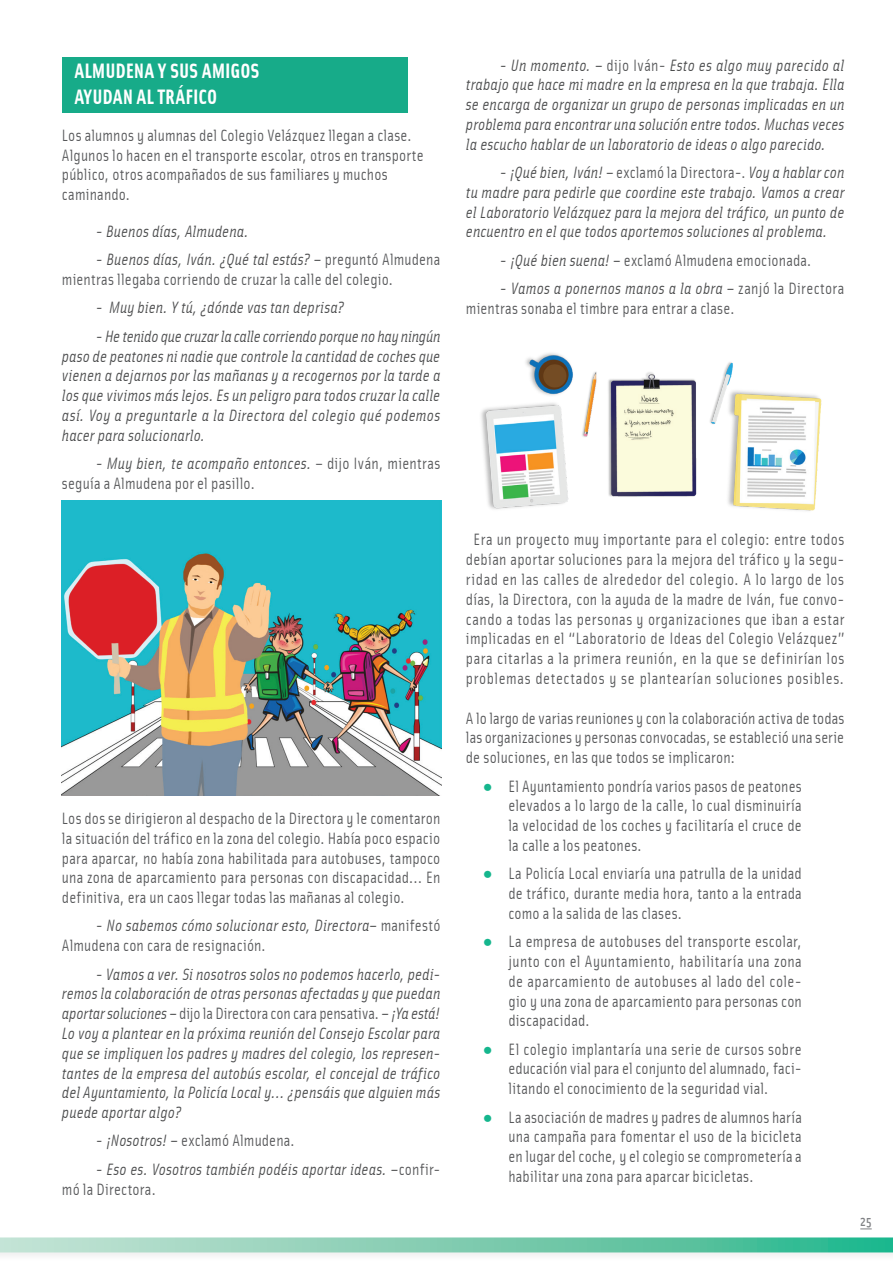
<style>
.page{position:relative;width:893px;height:1263px;background:#fff}
.page>*{position:absolute;margin:0;border:0;box-sizing:border-box;transform-origin:0 0}
.t1{font:700 21px/25.2px "Solex";color:#fff}
.t2{font:16.5px/19.8px "Solex";letter-spacing:.015em;color:#57585a;text-align:justify}
.t3{font:italic 16.5px/19.8px "Solex";letter-spacing:.01em;color:#4b4c4d;text-align:justify}
.t4{font:500 13.5px "Solex";color:#808285}
.s1{font-style:italic;color:#4b4c4d}
.s2{font-style:normal;color:#57585a}
.s3{font-family:"Courier New";color:#15b68d}
</style>
<div class="page">
<div style="left:62px;top:57px;width:346px;height:56px;background:#17ab89"></div>
<div style="left:0;top:1237px;width:893px;height:24px;background:#231f20;opacity:.06"></div>
<svg style="left:0;top:1237px;width:893px;height:15px;background:#80ceb3"></svg>
<svg style="left:860px;top:1228px;width:12px;height:1px"></svg>
<img style="left:62px;top:501px;width:379px;height:295px">
<img style="left:481px;top:353px;width:341px;height:158px">
<h2 class="t1" style="left:75px;top:57px;width:186px">ALMUDENA Y SUS AMIGOS<br>AYUDAN AL TRÁFICO</h2>
<p class="t2" style="left:62px;top:124px;width:363px;text-align:left">Los alumnos y alumnas del Colegio Velázquez llegan a clase.<br>Algunos lo hacen en el transporte escolar, otros en transporte público, otros acompañados de sus familiares y muchos caminando.</p>
<p class="t3" style="left:96px;top:221px;width:154px">- Buenos días, Almudena.</p>
<p class="t2" style="left:62px;top:249px;width:380px;text-indent:34px"><span class="s1">- Buenos días, Iván. ¿Qué tal estás? –</span> preguntó Almudena mientras llegaba corriendo de cruzar la calle del colegio.</p>
<p class="t3" style="left:96px;top:297px;width:250px">- Muy bien. Y tú, ¿dónde vas tan deprisa?</p>
<p class="t3" style="left:62px;top:325px;width:380px;text-indent:34px">- He tenido que cruzar la calle corriendo porque no hay ningún paso de peatones ni nadie que controle la cantidad de coches que vienen a dejarnos por las mañanas y a recogernos por la tarde a los que vivimos más lejos. Es un peligro para todos cruzar la calle así. Voy a preguntarle a la Directora del colegio qué podemos hacer para solucionarlo.</p>
<p class="t2" style="left:62px;top:453px;width:380px;text-indent:34px"><span class="s1">- Muy bien, te acompaño entonces.</span> – dijo Iván, mientras seguía a Almudena por el pasillo.</p>
<p class="t2" style="left:62px;top:807px;width:380px">Los dos se dirigieron al despacho de la Directora y le comentaron la situación del tráfico en la zona del colegio. Había poco espacio para aparcar, no había zona habilitada para autobuses, tampoco una zona de aparcamiento para personas con discapacidad… En definitiva, era un caos llegar todas las mañanas al colegio.</p>
<p class="t3" style="left:62px;top:915px;width:380px;text-indent:34px">- No sabemos cómo solucionar esto, Directora– <span class="s2">manifestó<br>Almudena con cara de resignación.</span></p>
<p class="t3" style="left:62px;top:963px;width:380px;text-indent:34px">- Vamos a ver. Si nosotros solos no podemos hacerlo, pedi&shy;remos la colaboración de otras personas afectadas y que puedan aportar soluciones – <span class="s2">dijo la Directora con cara pensativa.</span> – ¡Ya está!<br>Lo voy a plantear en la próxima reunión del Consejo Escolar para que se impliquen los padres y madres del colegio, los represen&shy;tantes de la empresa del autobús escolar, el concejal de tráfico del Ayuntamiento, la Policía Local y… ¿pensáis que alguien más puede aportar algo?</p>
<p class="t2" style="left:96px;top:1130px;width:201px"><span class="s1">- ¡Nosotros! –</span> exclamó Almudena.</p>
<p class="t3" style="left:62px;top:1158px;width:380px;text-indent:34px">- Eso es. Vosotros también podéis aportar ideas. –<span class="s2">confir&shy;mó la Directora.</span></p>
<p class="t3" style="left:466px;top:54px;width:380px;text-indent:34px">- Un momento. – <span class="s2">dijo Iván-</span> Esto es algo muy parecido al trabajo que hace mi madre en la empresa en la que trabaja. Ella se encarga de organizar un grupo de personas implicadas en un problema para encontrar una solución entre todos. Muchas veces la escucho hablar de un laboratorio de ideas o algo parecido.</p>
<p class="t3" style="left:466px;top:162px;width:380px;text-indent:34px">- ¡Qué bien, Iván! – <span class="s2">exclamó la Directora-.</span> Voy a hablar con tu madre para pedirle que coordine este trabajo. Vamos a crear el Laboratorio Velázquez para la mejora del tráfico, un punto de encuentro en el que todos aportemos soluciones al problema.</p>
<p class="t2" style="left:500px;top:249px;width:313px"><span class="s1">- ¡Qué bien suena! –</span> exclamó Almudena emocionada.</p>
<p class="t2" style="left:466px;top:278px;width:380px;text-indent:34px"><span class="s1">- Vamos a ponernos manos a la obra –</span> zanjó la Directora mientras sonaba el timbre para entrar a clase.</p>
<p class="t2" style="left:466px;top:529px;width:380px;text-align:center">Era un proyecto muy importante para el colegio: entre todos debían aportar soluciones para la mejora del tráfico y la segu&shy;ridad en las calles de alrededor del colegio. A lo largo de los días, la Directora, con la ayuda de la madre de Iván, fue convo&shy;cando a todas las personas y organizaciones que iban a estar implicadas en el “Laboratorio de Ideas del Colegio Velázquez” para citarlas a la primera reunión, en la que se definirían los problemas detectados y se plantearían soluciones posibles.</p>
<p class="t2" style="left:466px;top:707px;width:380px">A lo largo de varias reuniones y con la colaboración activa de todas las organizaciones y personas convocadas, se estableció una serie de soluciones, en las que todos se implicaron:</p>
<p class="t2" style="left:508px;top:775px;width:295px;text-indent:-26px"><span class="s3">●</span> El Ayuntamiento pondría varios pasos de peatones elevados a lo largo de la calle, lo cual disminuiría la velocidad de los coches y facilitaría el cruce de la calle a los peatones.</p>
<p class="t2" style="left:508px;top:863px;width:295px;text-indent:-26px"><span class="s3">●</span> La Policía Local enviaría una patrulla de la unidad de tráfico, durante media hora, tanto a la entrada como a la salida de las clases.</p>
<p class="t2" style="left:508px;top:931px;width:295px;text-indent:-26px"><span class="s3">●</span> La empresa de autobuses del transporte escolar, junto con el Ayuntamiento, habilitaría una zona de aparcamiento de autobuses al lado del cole&shy;gio y una zona de aparcamiento para personas con discapacidad.</p>
<p class="t2" style="left:508px;top:1038px;width:295px;text-indent:-26px"><span class="s3">●</span> El colegio implantaría una serie de cursos sobre educación vial para el conjunto del alumnado, faci&shy;litando el conocimiento de la seguridad vial.</p>
<p class="t2" style="left:508px;top:1106px;width:295px;text-indent:-26px"><span class="s3">●</span> La asociación de madres y padres de alumnos haría una campaña para fomentar el uso de la bicicleta en lugar del coche, y el colegio se comprometería a habilitar una zona para aparcar bicicletas.</p>
<p class="t4" style="left:860px;top:1212px;width:13px">25</p>
</div>
